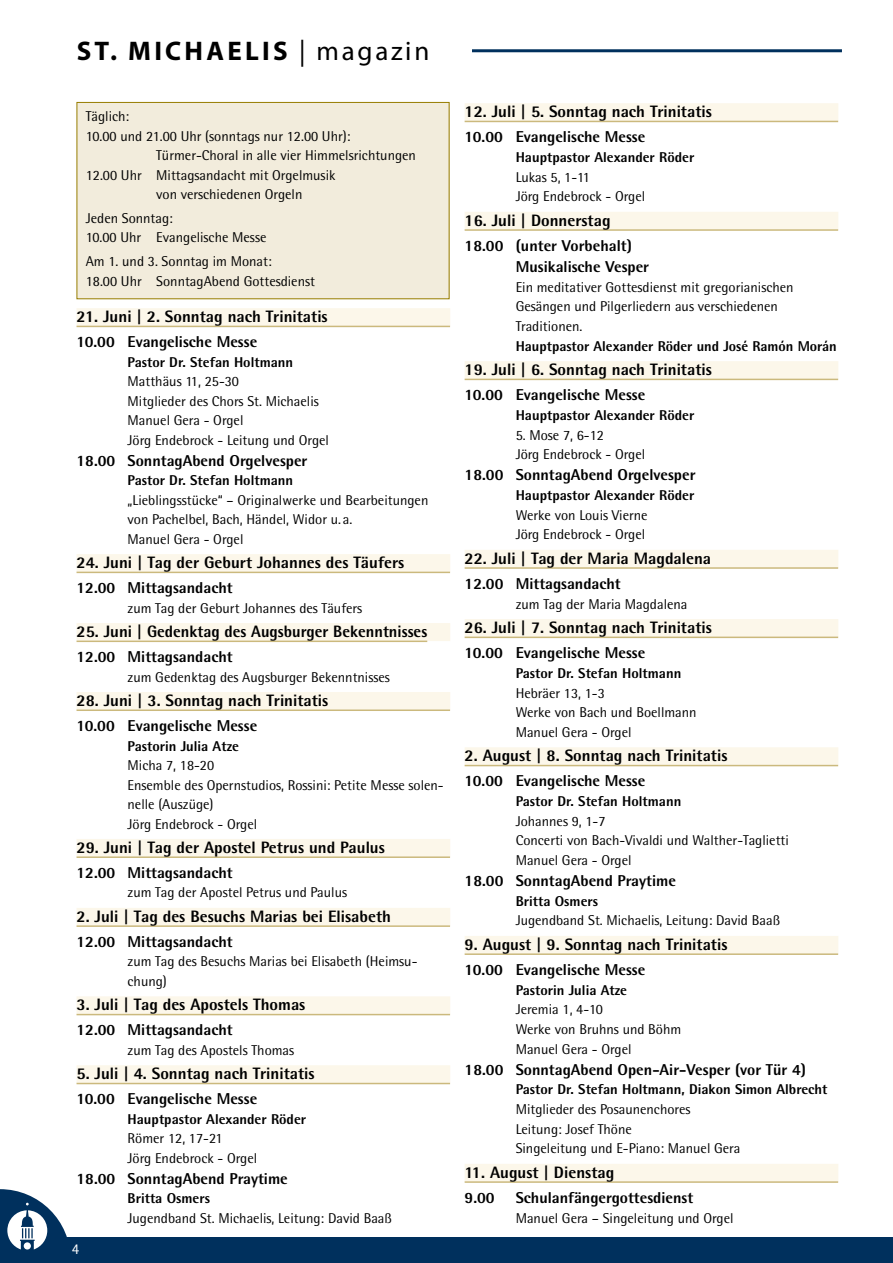
<style>
.page{position:relative;width:893px;height:1263px;background:#fff}
.page>*{position:absolute;margin:0;border:0;box-sizing:border-box;transform-origin:0 0}
.t1{font:700 27px "Myriad Pro";letter-spacing:.12em;color:#000}
.t2{font:800 16.5px "Rotis Semi Sans Std";color:#000}
.t3{font:800 15.75px/21.1px "Rotis Semi Sans Std";color:#000}
.t4{font:15px "Rotis Semi Sans Std";color:#fff}
.t5{font:14.25px/19.6px "Rotis Semi Sans Std";color:#000}
.t6{font:800 14.25px "Rotis Semi Sans Std";color:#000}
.s1{font-weight:400}
</style>
<div class="page">
<hr style="left:472px;top:49px;width:370px;height:3px;background:#00305d">
<div style="left:0;top:1237px;width:893px;height:26px;background:#00305d"></div>
<svg style="left:0;top:1189px;width:67px;height:61px"></svg>
<div style="left:24px;top:1242px;width:7px;height:7px;background:#fff;border-radius:50%"></div>
<div style="left:77px;top:308px;width:373px;height:18px;background:#fcf7ea"></div>
<hr style="left:77px;top:326px;width:373px;height:1px;background:#cbb97d">
<div style="left:77px;top:554px;width:373px;height:18px;background:#fcf7ea"></div>
<hr style="left:77px;top:572px;width:373px;height:1px;background:#cbb97d">
<div style="left:77px;top:623px;width:373px;height:18px;background:#fcf7ea"></div>
<hr style="left:77px;top:640px;width:350px;height:2px;background:#cbb97d">
<div style="left:77px;top:692px;width:373px;height:18px;background:#fcf7ea"></div>
<hr style="left:77px;top:709px;width:373px;height:2px;background:#cbb97d">
<div style="left:77px;top:839px;width:373px;height:18px;background:#fcf7ea"></div>
<hr style="left:77px;top:856px;width:373px;height:2px;background:#cbb97d">
<div style="left:77px;top:908px;width:373px;height:18px;background:#fcf7ea"></div>
<hr style="left:77px;top:925px;width:373px;height:2px;background:#cbb97d">
<div style="left:77px;top:996px;width:373px;height:18px;background:#fcf7ea"></div>
<hr style="left:77px;top:1014px;width:373px;height:1px;background:#cbb97d">
<div style="left:77px;top:1065px;width:373px;height:18px;background:#fcf7ea"></div>
<hr style="left:77px;top:1083px;width:373px;height:1px;background:#cbb97d">
<div style="left:465px;top:103px;width:373px;height:18px;background:#fcf7ea"></div>
<hr style="left:465px;top:121px;width:373px;height:1px;background:#cbb97d">
<div style="left:465px;top:212px;width:373px;height:18px;background:#fcf7ea"></div>
<hr style="left:465px;top:229px;width:373px;height:2px;background:#cbb97d">
<div style="left:465px;top:361px;width:373px;height:18px;background:#fcf7ea"></div>
<hr style="left:465px;top:379px;width:373px;height:1px;background:#cbb97d">
<div style="left:465px;top:550px;width:373px;height:18px;background:#fcf7ea"></div>
<hr style="left:465px;top:567px;width:373px;height:2px;background:#cbb97d">
<div style="left:465px;top:619px;width:373px;height:18px;background:#fcf7ea"></div>
<hr style="left:465px;top:637px;width:373px;height:1px;background:#cbb97d">
<div style="left:465px;top:747px;width:373px;height:18px;background:#fcf7ea"></div>
<hr style="left:465px;top:765px;width:373px;height:1px;background:#cbb97d">
<div style="left:465px;top:936px;width:373px;height:18px;background:#fcf7ea"></div>
<hr style="left:465px;top:953px;width:373px;height:2px;background:#cbb97d">
<div style="left:465px;top:1164px;width:373px;height:18px;background:#fcf7ea"></div>
<hr style="left:465px;top:1181px;width:373px;height:2px;background:#cbb97d">
<div style="left:77px;top:102px;width:372px;height:197px;background:#f2ecdc"></div>
<div style="left:77px;top:102px;width:372px;height:197px;border:1px solid #977d00"></div>
<h1 class="t1" style="left:77px;top:34px;width:354px">ST. MICHAELIS <span class="s1">| magazin</span></h1>
<p class="t5" style="left:86px;top:106px;width:45px">Täglich:</p>
<p class="t5" style="left:86px;top:126px;width:266px">10.00 und 21.00 Uhr (sonntags nur 12.00 Uhr):</p>
<p class="t5" style="left:156px;top:145px;width:261px">Türmer-Choral in alle vier Himmelsrichtungen</p>
<p class="t5" style="left:86px;top:165px;width:251px">12.00 Uhr Mittagsandacht mit Orgelmusik</p>
<p class="t5" style="left:156px;top:184px;width:148px">von verschiedenen Orgeln</p>
<p class="t5" style="left:86px;top:208px;width:182px">Jeden Sonntag:<br>10.00 Uhr Evangelische Messe</p>
<p class="t5" style="left:86px;top:251px;width:231px">Am 1. und 3. Sonntag im Monat:<br>18.00 Uhr SonntagAbend Gottesdienst</p>
<p class="t2" style="left:77px;top:306px;width:253px">21. Juni | 2. Sonntag nach Trinitatis</p>
<p class="t3" style="left:77px;top:331px;width:182px">10.00 Evangelische Messe</p>
<p class="t6" style="left:128px;top:353px;width:167px">Pastor Dr. Stefan Holtmann</p>
<p class="t5" style="left:128px;top:371px;width:203px">Matthäus 11, 25-30<br>Mitglieder des Chors St. Michaelis<br>Manuel Gera - Orgel<br>Jörg Endebrock - Leitung und Orgel</p>
<p class="t3" style="left:77px;top:449px;width:232px">18.00 SonntagAbend Orgelvesper</p>
<p class="t6" style="left:128px;top:471px;width:167px">Pastor Dr. Stefan Holtmann</p>
<p class="t5" style="left:128px;top:490px;width:302px">„Lieblingsstücke“ – Originalwerke und Bearbeitungen von Pachelbel, Bach, Händel, Widor u. a.<br>Manuel Gera - Orgel</p>
<p class="t2" style="left:77px;top:552px;width:329px">24. Juni | Tag der Geburt Johannes des Täufers</p>
<p class="t3" style="left:77px;top:577px;width:158px">12.00 Mittagsandacht</p>
<p class="t5" style="left:128px;top:598px;width:236px">zum Tag der Geburt Johannes des Täufers</p>
<p class="t2" style="left:77px;top:621px;width:352px">25. Juni | Gedenktag des Augsburger Bekenntnisses</p>
<p class="t3" style="left:77px;top:646px;width:158px">12.00 Mittagsandacht</p>
<p class="t5" style="left:128px;top:667px;width:264px">zum Gedenktag des Augsburger Bekenntnisses</p>
<p class="t2" style="left:77px;top:690px;width:253px">28. Juni | 3. Sonntag nach Trinitatis</p>
<p class="t3" style="left:77px;top:715px;width:182px">10.00 Evangelische Messe</p>
<p class="t6" style="left:128px;top:737px;width:113px">Pastorin Julia Atze</p>
<p class="t5" style="left:128px;top:755px;width:318px">Micha 7, 18-20<br>Ensemble des Opernstudios, Rossini: Petite Messe solen&shy;nelle (Auszüge)<br>Jörg Endebrock - Orgel</p>
<p class="t2" style="left:77px;top:837px;width:310px">29. Juni | Tag der Apostel Petrus und Paulus</p>
<p class="t3" style="left:77px;top:862px;width:158px">12.00 Mittagsandacht</p>
<p class="t5" style="left:128px;top:883px;width:221px">zum Tag der Apostel Petrus und Paulus</p>
<p class="t2" style="left:77px;top:905px;width:316px">2. Juli | Tag des Besuchs Marias bei Elisabeth</p>
<p class="t3" style="left:77px;top:931px;width:158px">12.00 Mittagsandacht</p>
<p class="t5" style="left:128px;top:952px;width:291px">zum Tag des Besuchs Marias bei Elisabeth (Heimsu&shy;chung)</p>
<p class="t2" style="left:77px;top:994px;width:230px">3. Juli | Tag des Apostels Thomas</p>
<p class="t3" style="left:77px;top:1019px;width:158px">12.00 Mittagsandacht</p>
<p class="t5" style="left:128px;top:1040px;width:168px">zum Tag des Apostels Thomas</p>
<p class="t2" style="left:77px;top:1063px;width:240px">5. Juli | 4. Sonntag nach Trinitatis</p>
<p class="t3" style="left:77px;top:1088px;width:182px">10.00 Evangelische Messe</p>
<p class="t6" style="left:128px;top:1110px;width:180px">Hauptpastor Alexander Röder</p>
<p class="t5" style="left:128px;top:1128px;width:131px">Römer 12, 17-21<br>Jörg Endebrock - Orgel</p>
<p class="t3" style="left:77px;top:1167px;width:213px">18.00 SonntagAbend Praytime</p>
<p class="t6" style="left:128px;top:1189px;width:84px">Britta Osmers</p>
<p class="t5" style="left:128px;top:1208px;width:266px">Jugendband St. Michaelis, Leitung: David Baaß</p>
<p class="t4" style="left:72px;top:1240px;width:9px">4</p>
<p class="t2" style="left:465px;top:101px;width:249px">12. Juli | 5. Sonntag nach Trinitatis</p>
<p class="t3" style="left:465px;top:126px;width:182px">10.00 Evangelische Messe</p>
<p class="t6" style="left:516px;top:148px;width:180px">Hauptpastor Alexander Röder</p>
<p class="t5" style="left:516px;top:167px;width:131px">Lukas 5, 1-11<br>Jörg Endebrock - Orgel</p>
<p class="t2" style="left:465px;top:209px;width:147px">16. Juli | Donnerstag</p>
<p class="t3" style="left:516px;top:235px;width:135px;text-indent:-51px">18.00 (unter Vorbehalt)<br>Musikalische Vesper</p>
<p class="t5" style="left:516px;top:277px;width:280px">Ein meditativer Gottesdienst mit gregorianischen<br>Gesängen und Pilgerliedern aus verschiedenen<br>Traditionen.</p>
<p class="t6" style="left:516px;top:337px;width:323px">Hauptpastor Alexander Röder und José Ramón Morán</p>
<p class="t2" style="left:465px;top:359px;width:249px">19. Juli | 6. Sonntag nach Trinitatis</p>
<p class="t3" style="left:465px;top:384px;width:182px">10.00 Evangelische Messe</p>
<p class="t6" style="left:516px;top:406px;width:180px">Hauptpastor Alexander Röder</p>
<p class="t5" style="left:516px;top:425px;width:131px">5. Mose 7, 6-12<br>Jörg Endebrock - Orgel</p>
<p class="t3" style="left:465px;top:464px;width:232px">18.00 SonntagAbend Orgelvesper</p>
<p class="t6" style="left:516px;top:486px;width:180px">Hauptpastor Alexander Röder</p>
<p class="t5" style="left:516px;top:505px;width:133px">Werke von Louis Vierne<br>Jörg Endebrock - Orgel</p>
<p class="t2" style="left:465px;top:547px;width:248px">22. Juli | Tag der Maria Magdalena</p>
<p class="t3" style="left:465px;top:573px;width:158px">12.00 Mittagsandacht</p>
<p class="t5" style="left:516px;top:594px;width:173px">zum Tag der Maria Magdalena</p>
<p class="t2" style="left:465px;top:617px;width:249px">26. Juli | 7. Sonntag nach Trinitatis</p>
<p class="t3" style="left:465px;top:642px;width:182px">10.00 Evangelische Messe</p>
<p class="t6" style="left:516px;top:664px;width:167px">Pastor Dr. Stefan Holtmann</p>
<p class="t5" style="left:516px;top:683px;width:183px">Hebräer 13, 1-3<br>Werke von Bach und Boellmann<br>Manuel Gera - Orgel</p>
<p class="t2" style="left:465px;top:745px;width:264px">2. August | 8. Sonntag nach Trinitatis</p>
<p class="t3" style="left:465px;top:770px;width:182px">10.00 Evangelische Messe</p>
<p class="t6" style="left:516px;top:792px;width:167px">Pastor Dr. Stefan Holtmann</p>
<p class="t5" style="left:516px;top:811px;width:275px">Johannes 9, 1-7<br>Concerti von Bach-Vivaldi und Walther-Taglietti<br>Manuel Gera - Orgel</p>
<p class="t3" style="left:465px;top:870px;width:213px">18.00 SonntagAbend Praytime</p>
<p class="t6" style="left:516px;top:892px;width:84px">Britta Osmers</p>
<p class="t5" style="left:516px;top:911px;width:266px">Jugendband St. Michaelis, Leitung: David Baaß</p>
<p class="t2" style="left:465px;top:934px;width:264px">9. August | 9. Sonntag nach Trinitatis</p>
<p class="t3" style="left:465px;top:959px;width:182px">10.00 Evangelische Messe</p>
<p class="t6" style="left:516px;top:981px;width:113px">Pastorin Julia Atze</p>
<p class="t5" style="left:516px;top:999px;width:167px">Jeremia 1, 4-10<br>Werke von Bruhns und Böhm<br>Manuel Gera - Orgel</p>
<p class="t3" style="left:465px;top:1058px;width:343px">18.00 SonntagAbend Open-Air-Vesper (vor Tür 4)</p>
<p class="t6" style="left:516px;top:1080px;width:313px">Pastor Dr. Stefan Holtmann, Diakon Simon Albrecht</p>
<p class="t5" style="left:516px;top:1099px;width:226px">Mitglieder des Posaunenchores<br>Leitung: Josef Thöne<br>Singeleitung und E-Piano: Manuel Gera</p>
<p class="t2" style="left:465px;top:1161px;width:151px">11. August | Dienstag</p>
<p class="t3" style="left:465px;top:1187px;width:32px">9.00</p>
<p class="t3" style="left:516px;top:1187px;width:179px">Schulanfängergottesdienst</p>
<p class="t5" style="left:516px;top:1208px;width:219px">Manuel Gera – Singeleitung und Orgel</p>
</div>
